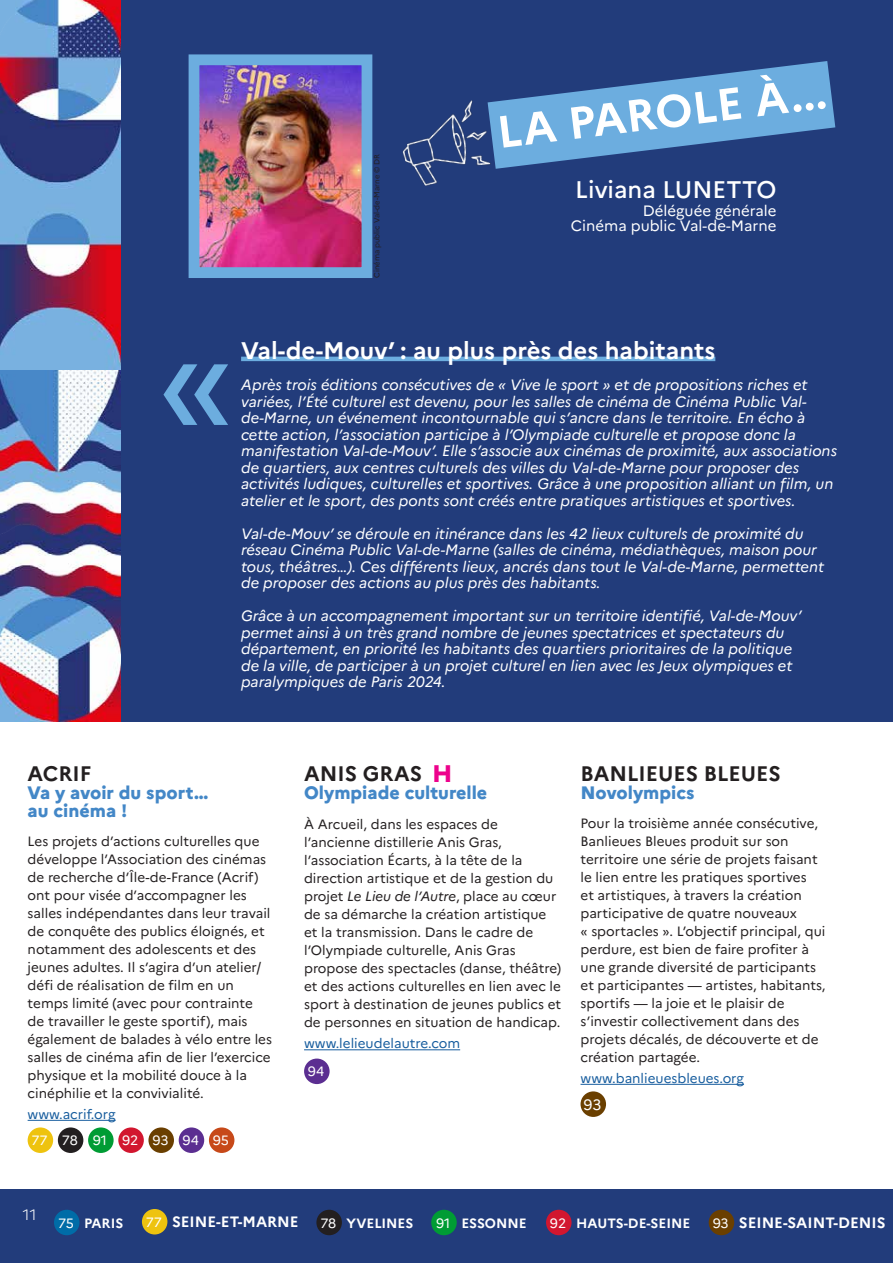
<style>
.page{position:relative;width:893px;height:1263px;background:#fff}
.page>*{position:absolute;margin:0;border:0;box-sizing:border-box;transform-origin:0 0}
.texte_courant{font:151.5px "Marianne";color:#6caddf}
.t1{font:700 45px "Marianne";color:#fff}
.t2{font:700 24px "Marianne";color:#fff}
.t3{font:500 24px "Marianne";color:#fff}
.t4{font:800 24px "Marianne";color:#ed028c}
.texte_courant-2{font:700 21px "Marianne";color:#231f20}
.texte_courant-3{font:800 18px "Marianne";color:#4387c7}
.t5{font:italic 15px/16.5px "Marianne";color:#fff}
.t6{font:15px "Marianne";color:#fff}
.t7{font:700 15px "Marianne";color:#fff}
.t8{font:300 15px "Marianne";color:#fff}
.texte_courant-4{font:13.5px/18px "Marianne";color:#231f20}
.texte_courant-5{font:13.5px "Marianne";color:#175d9e}
.t9{font:700 13.5px "Marianne";color:#fff}
.t10{font:13.5px "Marianne";letter-spacing:-.01em;color:#fff}
.t11{font:7.5px "Marianne";color:#231f20}
.s1{font-style:italic}
</style>
<div class="page">
<div style="left:0;top:1189px;width:893px;height:74px;background:#223c7b"></div>
<div style="left:142px;top:1209px;width:25px;height:25px;background:#eec30f;border-radius:50%"></div>
<hr style="left:28px;top:1120px;width:88px;height:1px;background:#175d9e">
<hr style="left:304px;top:1049px;width:156px;height:1px;background:#175d9e">
<hr style="left:580px;top:1084px;width:164px;height:1px;background:#175d9e">
<div style="left:54px;top:1210px;width:26px;height:25px;background:#006ca7;border-radius:50%"></div>
<div style="left:316px;top:1210px;width:26px;height:25px;background:#231f20;border-radius:50%"></div>
<div style="left:431px;top:1210px;width:26px;height:25px;background:#009c34;border-radius:50%"></div>
<div style="left:546px;top:1210px;width:26px;height:25px;background:#d2162f;border-radius:50%"></div>
<div style="left:709px;top:1210px;width:25px;height:25px;background:#6a3f00;border-radius:50%"></div>
<div style="left:580px;top:1091px;width:26px;height:26px;background:#6a3f00;border-radius:50%"></div>
<div style="left:28px;top:1127px;width:25px;height:26px;background:#eec30f;border-radius:50%"></div>
<div style="left:58px;top:1127px;width:25px;height:26px;background:#231f20;border-radius:50%"></div>
<div style="left:88px;top:1127px;width:26px;height:26px;background:#009c34;border-radius:50%"></div>
<div style="left:118px;top:1127px;width:26px;height:26px;background:#d2162f;border-radius:50%"></div>
<div style="left:148px;top:1127px;width:26px;height:26px;background:#6a3f00;border-radius:50%"></div>
<div style="left:179px;top:1127px;width:25px;height:26px;background:#5b2e91;border-radius:50%"></div>
<div style="left:209px;top:1127px;width:25px;height:26px;background:#c74919;border-radius:50%"></div>
<div style="left:304px;top:1058px;width:26px;height:26px;background:#5b2e91;border-radius:50%"></div>
<div style="left:120px;top:0;width:773px;height:721px;background:#223c7b"></div>
<hr style="left:241px;top:357px;width:474px;height:4px;background:#6caddf">
<img style="left:201px;top:66px;width:159px;height:200px">
<div style="left:189px;top:54px;width:183px;height:224px;border:11px solid #6caddf"></div>
<svg style="left:497px;top:61px;width:338px;height:108px"></svg>
<img style="left:402px;top:100px;width:95px;height:86px">
<img style="left:0;top:369px;width:120px;height:352px">
<img style="left:0;top:0;width:120px;height:369px">
<p class="t11" style="left:371px;top:278px;width:126px;rotate:-90deg">Cinéma public Val-de-Marne © DR</p>
<p class="t1" style="left:493px;top:98px;width:333px;rotate:-7deg">LA PAROLE À...</p>
<p class="t3" style="left:575px;top:171px;width:203px">Liviana LUNETTO</p>
<p class="t6" style="left:643px;top:199px;width:135px">Déléguée générale</p>
<p class="t6" style="left:571px;top:214px;width:207px">Cinéma public Val-de-Marne</p>
<p class="texte_courant" style="left:156px;top:261px;width:82px">«</p>
<p class="t2" style="left:241px;top:331px;width:476px">Val-de-Mouv’ : au plus près des habitants</p>
<p class="t5" style="left:241px;top:375px;width:597px">Après trois éditions consécutives de « Vive le sport » et de propositions riches et variées, l’Été culturel est devenu, pour les salles de cinéma de Cinéma Public Val&shy;de-Marne, un événement incontournable qui s’ancre dans le territoire. En écho à cette action, l’association participe à l’Olympiade culturelle et propose donc la manifestation Val-de-Mouv’. Elle s’associe aux cinémas de proximité, aux associations de quartiers, aux centres culturels des villes du Val-de-Marne pour proposer des activités ludiques, culturelles et sportives. Grâce à une proposition alliant un film, un atelier et le sport, des ponts sont créés entre pratiques artistiques et sportives.</p>
<p class="t5" style="left:241px;top:524px;width:585px">Val-de-Mouv’ se déroule en itinérance dans les 42 lieux culturels de proximité du réseau Cinéma Public Val-de-Marne (salles de cinéma, médiathèques, maison pour tous, théâtres…). Ces différents lieux, ancrés dans tout le Val-de-Marne, permettent de proposer des actions au plus près des habitants.</p>
<p class="t5" style="left:241px;top:606px;width:562px">Grâce à un accompagnement important sur un territoire identifié, Val-de-Mouv’ permet ainsi à un très grand nombre de jeunes spectatrices et spectateurs du département, en priorité les habitants des quartiers prioritaires de la politique de la ville, de participer à un projet culturel en lien avec les Jeux olympiques et paralympiques de Paris 2024.</p>
<p class="texte_courant-2" style="left:28px;top:757px;width:65px">ACRIF</p>
<p class="texte_courant-3" style="left:28px;top:779px;width:182px">Va y avoir du sport…</p>
<p class="texte_courant-3" style="left:28px;top:797px;width:101px">au cinéma !</p>
<p class="texte_courant-4" style="left:28px;top:831px;width:246px">Les projets d’actions culturelles que développe l’Association des cinémas de recherche d’Île-de-France (Acrif) ont pour visée d’accompagner les salles indépendantes dans leur travail de conquête des publics éloignés, et notamment des adolescents et des jeunes adultes. Il s’agira d’un atelier/ défi de réalisation de film en un temps limité (avec pour contrainte de travailler le geste sportif), mais également de balades à vélo entre les salles de cinéma afin de lier l’exercice physique et la mobilité douce à la cinéphilie et la convivialité.</p>
<p class="texte_courant-5" style="left:28px;top:1103px;width:89px">www.acrif.org</p>
<p class="t10" style="left:32px;top:1130px;width:17px">77</p>
<p class="t10" style="left:62px;top:1130px;width:17px">78</p>
<p class="t10" style="left:93px;top:1130px;width:16px">91</p>
<p class="t10" style="left:122px;top:1130px;width:18px">92</p>
<p class="t10" style="left:152px;top:1130px;width:17px">93</p>
<p class="t10" style="left:183px;top:1130px;width:18px">94</p>
<p class="t10" style="left:213px;top:1130px;width:18px">95</p>
<p class="t4" style="left:432px;top:755px;width:22px">H</p>
<p class="texte_courant-2" style="left:304px;top:757px;width:120px">ANIS GRAS</p>
<p class="texte_courant-3" style="left:304px;top:779px;width:185px">Olympiade culturelle</p>
<p class="texte_courant-4" style="left:304px;top:814px;width:259px">À Arcueil, dans les espaces de l’ancienne distillerie Anis Gras, l’association Écarts, à la tête de la direction artistique et de la gestion du projet <span class="s1">Le Lieu de l’Autre</span>, place au cœur de sa démarche la création artistique et la transmission. Dans le cadre de l’Olympiade culturelle, Anis Gras propose des spectacles (danse, théâtre) et des actions culturelles en lien avec le sport à destination de jeunes publics et de personnes en situation de handicap.</p>
<p class="texte_courant-5" style="left:304px;top:1033px;width:158px">www.lelieudelautre.com</p>
<p class="t10" style="left:308px;top:1061px;width:18px">94</p>
<p class="texte_courant-2" style="left:580px;top:757px;width:202px">BANLIEUES BLEUES</p>
<p class="texte_courant-3" style="left:580px;top:779px;width:115px">Novolympics</p>
<p class="texte_courant-4" style="left:580px;top:813px;width:247px">Pour la troisième année consécutive, Banlieues Bleues produit sur son territoire une série de projets faisant le lien entre les pratiques sportives<br>et artistiques, à travers la création participative de quatre nouveaux<br>« sportacles ». L’objectif principal, qui perdure, est bien de faire profiter à une grande diversité de participants et participantes — artistes, habitants, sportifs — la joie et le plaisir de s’investir collectivement dans des projets décalés, de découverte et de création partagée.</p>
<p class="texte_courant-5" style="left:580px;top:1067px;width:165px">www.banlieuesbleues.org</p>
<p class="t6" style="left:584px;top:1093px;width:19px">93</p>
<p class="t8" style="left:23px;top:1203px;width:15px">11</p>
<p class="t10" style="left:58px;top:1212px;width:17px">75</p>
<p class="t9" style="left:84px;top:1212px;width:41px">PARIS</p>
<p class="t7" style="left:172px;top:1210px;width:128px">SEINE-ET-MARNE</p>
<p class="t10" style="left:320px;top:1212px;width:17px">78</p>
<p class="t9" style="left:347px;top:1212px;width:68px">YVELINES</p>
<p class="t10" style="left:436px;top:1212px;width:16px">91</p>
<p class="t9" style="left:461px;top:1212px;width:67px">ESSONNE</p>
<p class="t10" style="left:550px;top:1212px;width:18px">92</p>
<p class="t9" style="left:576px;top:1212px;width:116px">HAUTS-DE-SEINE</p>
<p class="t10" style="left:713px;top:1212px;width:17px">93</p>
<p class="t7" style="left:739px;top:1211px;width:148px">SEINE-SAINT-DENIS</p>
<p class="t10" style="left:146px;top:1211px;width:17px">77</p>
</div>
